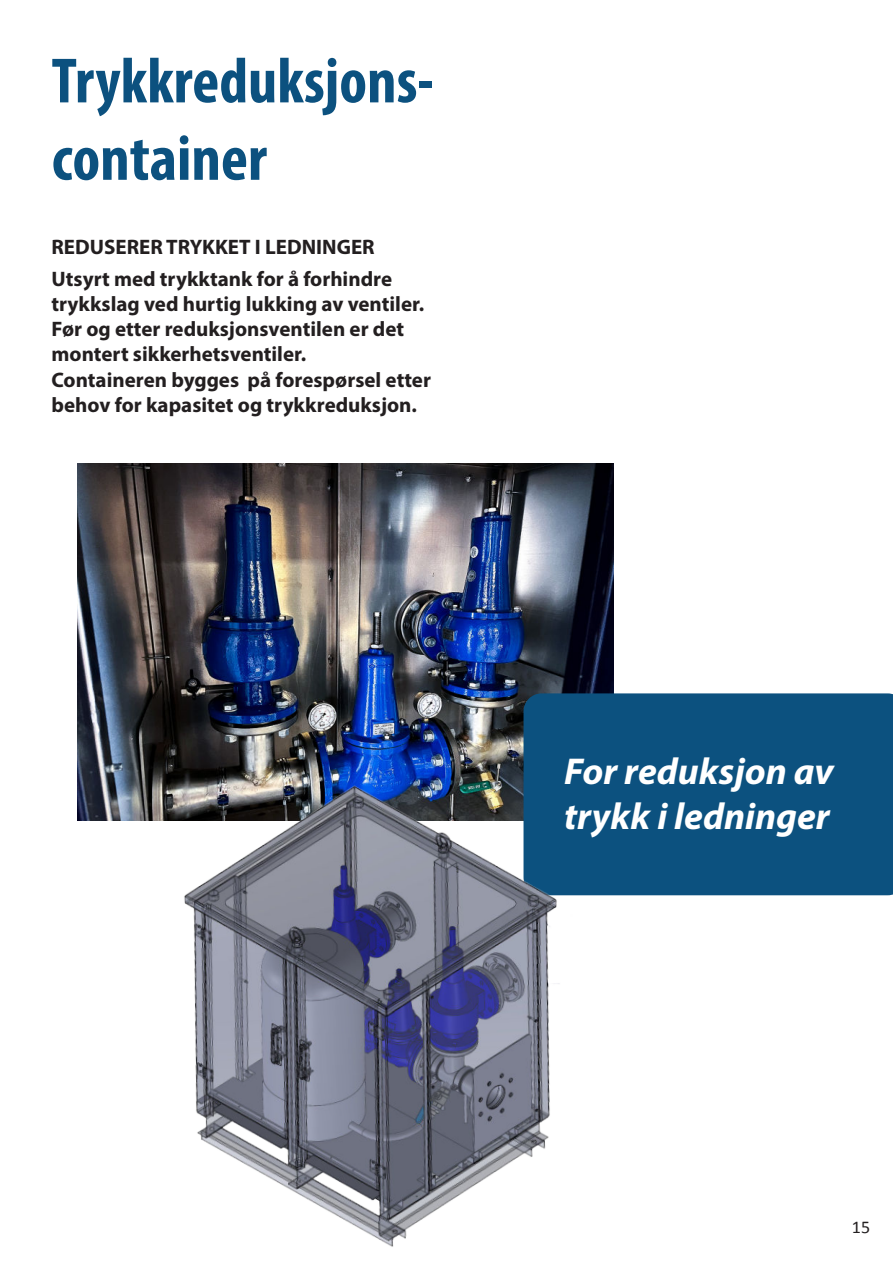
<style>
.page{position:relative;width:893px;height:1263px;background:#fff}
.page>*{position:absolute;margin:0;border:0;box-sizing:border-box;transform-origin:0 0}
.t1{font:700 condensed 64.5px/77.4px "Myriad Pro";color:#0c517f}
.t2{font:italic 700 37.5px/45px "Myriad Pro";color:#fff}
.t3{font:700 21px/25.2px "Myriad Pro";color:#231f20}
.t4{font:18px "Calibri";color:#231f20}
</style>
<div class="page">
<img style="left:77px;top:463px;width:537px;height:357px">
<div style="left:523px;top:693px;width:370px;height:202px;background:#0c517f"></div>
<img style="left:137px;top:756px;width:453px;height:491px">
<h1 class="t1" style="left:52px;top:48px;width:384px">Trykkreduksjons&shy;container</h1>
<p class="t3" style="left:52px;top:234px;width:325px">REDUSERER TRYKKET I LEDNINGER</p>
<p class="t3" style="left:52px;top:266px;width:381px">Utsyrt med trykktank for å forhindre trykkslag ved hurtig lukking av ventiler.<br>Før og etter reduksjonsventilen er det montert sikkerhetsventiler.<br>Containeren bygges på forespørsel etter behov for kapasitet og trykkreduksjon.</p>
<h2 class="t2" style="left:564px;top:752px;width:271px">For reduksjon av trykk i ledninger</h2>
<p class="t4" style="left:852px;top:1221px;width:20px">15</p>
</div>
